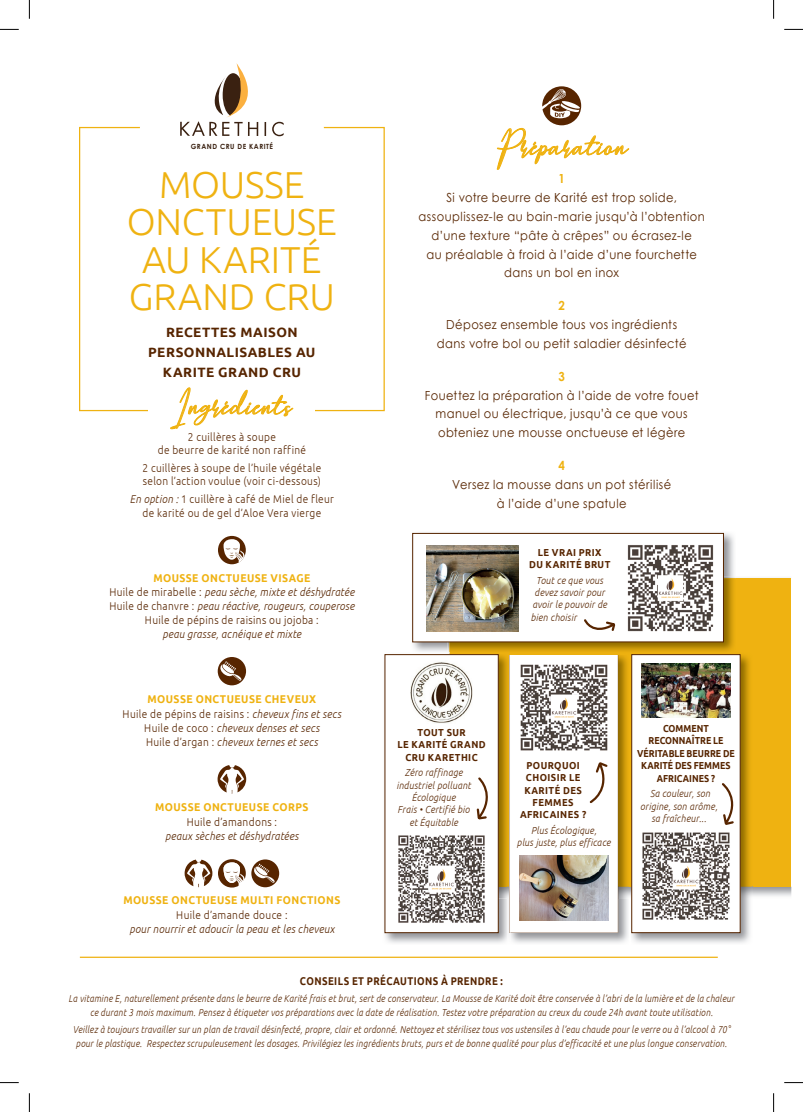
<style>
.page{position:relative;width:803px;height:1112px;background:#fff}
.page>*{position:absolute;margin:0;border:0;box-sizing:border-box;transform-origin:0 0}
.t1{font:300 37.5px/37.5px "Ubuntu";letter-spacing:-.005em;color:#efb211;text-align:center}
.t2{font:26.25px "Hearth Stone";letter-spacing:.005em;color:#efb211}
.t3{font:700 13.5px/20px "Ubuntu";letter-spacing:.035em;color:#572500;text-align:center}
.t4{font:12.5px/18.8px "Century Gothic";letter-spacing:.035em;color:#572500;text-align:center;scale:.92 1}
.t5{font:700 12.5px "Century Gothic";color:#efb211;scale:.92 1}
.t6{font:300 11.25px/14.1px "Ubuntu";letter-spacing:.035em;color:#572500;text-align:center;scale:.9 1}
.t7{font:italic 300 11.25px/14.1px "Ubuntu";letter-spacing:.03em;color:#572500;text-align:center;scale:.9 1}
.t8{font:700 11.25px "Ubuntu";letter-spacing:.04em;color:#efb211;scale:.92 1}
.t9{font:700 11.25px "Ubuntu";letter-spacing:.04em;color:#572500;scale:.85 1}
.t10{font:italic 300 10.12px/12.4px "Ubuntu";letter-spacing:.03em;color:#572500;text-align:center;scale:.89 1}
.t11{font:700 10.12px/12.4px "Ubuntu";letter-spacing:.045em;color:#572500;text-align:center;scale:.92 1}
.t12{font:700 10.12px/12.4px "Ubuntu";color:#572500;text-align:center;scale:.87 1}
.t13{font:italic 300 10px/13.8px "Ubuntu";letter-spacing:.03em;color:#572500;text-align:center;scale:.85 1}
.t14{font:700 7.12px "Century Gothic";letter-spacing:.075em;color:#3a2111;scale:.95 1}
.s1{font-style:italic}
.s2{font-weight:700;color:#efb211}
.s3{font-weight:700;font-style:normal;color:#efb211}
.s4{font-style:normal}
</style>
<div class="page">
<img style="left:752px;top:886px;width:39px;height:10px">
<div style="left:449px;top:578px;width:342px;height:308px;background:#efb211"></div>
<svg style="left:139px;top:63px;width:185px;height:74px"></svg>
<svg style="left:218px;top:535px;width:28px;height:29px"></svg>
<svg style="left:223px;top:539px;width:22px;height:23px"></svg>
<svg style="left:218px;top:765px;width:28px;height:28px"></svg>
<svg style="left:218px;top:657px;width:28px;height:28px"></svg>
<svg style="left:185px;top:859px;width:27px;height:27px"></svg>
<svg style="left:218px;top:859px;width:61px;height:28px"></svg>
<svg style="left:170px;top:387px;width:124px;height:42px"></svg>
<svg style="left:497px;top:86px;width:133px;height:84px"></svg>
<hr style="left:80px;top:956px;width:638px;height:1px;background:#efb211">
<img style="left:511px;top:898px;width:239px;height:45px">
<img style="left:412px;top:532px;width:322px;height:120px">
<img style="left:449px;top:578px;width:287px;height:74px">
<div style="left:412px;top:533px;width:312px;height:109px;background:#fff;border:1px solid #572500"></div>
<img style="left:627px;top:545px;width:87px;height:87px">
<img style="left:427px;top:545px;width:92px;height:86px">
<svg style="left:584px;top:619px;width:32px;height:12px"></svg>
<img style="left:384px;top:652px;width:123px;height:291px">
<img style="left:498px;top:654px;width:9px;height:244px">
<img style="left:507px;top:932px;width:4px;height:4px">
<img style="left:410px;top:652px;width:37px;height:2px">
<div style="left:385px;top:654px;width:113px;height:278px;background:#fff"></div>
<img style="left:398px;top:835px;width:87px;height:87px">
<svg style="left:476px;top:777px;width:12px;height:43px"></svg>
<img style="left:410px;top:662px;width:63px;height:61px">
<img style="left:630px;top:654px;width:122px;height:244px">
<svg style="left:507px;top:655px;width:123px;height:277px;background:#d2c9ba"></svg>
<div style="left:631px;top:654px;width:109px;height:278px;background:#fff;border:1px solid #572500"></div>
<img style="left:642px;top:832px;width:88px;height:88px">
<svg style="left:722px;top:781px;width:19px;height:48px"></svg>
<img style="left:642px;top:663px;width:88px;height:54px">
<svg style="left:0;top:29px;width:19px;height:1px"></svg>
<svg style="left:784px;top:29px;width:19px;height:1px"></svg>
<svg style="left:0;top:1082px;width:19px;height:1px"></svg>
<svg style="left:784px;top:1082px;width:19px;height:1px"></svg>
<svg style="left:29px;top:0;width:1px;height:19px"></svg>
<svg style="left:29px;top:1093px;width:1px;height:18px"></svg>
<svg style="left:773px;top:0;width:1px;height:19px"></svg>
<svg style="left:773px;top:1093px;width:1px;height:18px"></svg>
<p class="t14" style="left:191px;top:143px;width:88px">GRAND CRU DE KARITÉ</p>
<h1 class="t1" style="left:127px;top:165px;width:212px">MOUSSE<br>ONCTUEUSE<br>AU KARITÉ<br>GRAND CRU</h1>
<h3 class="t3" style="left:148px;top:322px;width:169px">RECETTES MAISON<br>PERSONNALISABLES AU<br>KARITE GRAND CRU</h3>
<h2 class="t2" style="left:171px;top:391px;width:122px">Ingrédients</h2>
<p class="t6" style="left:158px;top:429px;width:166px;line-height:13.8px">2 cuillères à soupe<br>de beurre de karité non raffiné</p>
<p class="t6" style="left:143px;top:460px;width:200px;line-height:13.8px;text-align:left">2 cuillères à soupe de l’huile végétale selon l’action voulue (voir ci-dessous)</p>
<p class="t6" style="left:130px;top:491px;width:228px;line-height:13.8px"><span class="s1">En option :</span> 1 cuillère à café de Miel de fleur de karité ou de gel d’Aloe Vera vierge</p>
<p class="t6" style="left:109px;top:570px;width:274px"><span class="s2">MOUSSE ONCTUEUSE VISAGE<br></span>Huile de mirabelle : <span class="s1">peau sèche, mixte et déshydratée </span>Huile de chanvre : <span class="s1">peau réactive, rougeurs, couperose </span>Huile de pépins de raisins ou jojoba :</p>
<p class="t7" style="left:162px;top:626px;width:156px">peau grasse, acnéique et mixte</p>
<p class="t7" style="left:123px;top:692px;width:244px"><span class="s3">MOUSSE ONCTUEUSE CHEVEUX<br></span><span class="s4">Huile de pépins de raisins :</span> cheveux fins et secs <span class="s4">Huile de coco :</span> cheveux denses et secs<br><span class="s4">Huile d’argan :</span> cheveux ternes et secs</p>
<p class="t8" style="left:155px;top:800px;width:168px">MOUSSE ONCTUEUSE CORPS</p>
<p class="t6" style="left:187px;top:814px;width:102px">Huile d’amandons :</p>
<p class="t7" style="left:165px;top:828px;width:150px">peaux sèches et déshydratées</p>
<p class="t8" style="left:123px;top:893px;width:237px">MOUSSE ONCTUEUSE MULTI FONCTIONS</p>
<p class="t6" style="left:176px;top:907px;width:125px">Huile d’amande douce :</p>
<p class="t7" style="left:129px;top:921px;width:229px">pour nourrir et adoucir la peau et les cheveux</p>
<h2 class="t2" style="left:495px;top:132px;width:135px">Préparation</h2>
<p class="t5" style="left:558px;top:173px;width:9px">1</p>
<p class="t4" style="left:419px;top:189px;width:312px">Si votre beurre de Karité est trop solide, assouplissez-le au bain-marie jusqu’à l’obtention d’une texture “pâte à crêpes” ou écrasez-le<br>au préalable à froid à l’aide d’une fourchette dans un bol en inox</p>
<p class="t5" style="left:558px;top:299px;width:9px">2</p>
<p class="t4" style="left:437px;top:316px;width:273px">Déposez ensemble tous vos ingrédients dans votre bol ou petit saladier désinfecté</p>
<p class="t5" style="left:558px;top:370px;width:9px">3</p>
<p class="t4" style="left:425px;top:386px;width:299px">Fouettez la préparation à l’aide de votre fouet manuel ou électrique, jusqu’à ce que vous obteniez une mousse onctueuse et légère</p>
<p class="t5" style="left:558px;top:459px;width:9px">4</p>
<p class="t4" style="left:452px;top:475px;width:239px">Versez la mousse dans un pot stérilisé à l’aide d’une spatule</p>
<p class="t11" style="left:529px;top:545px;width:90px">LE VRAI PRIX<br>DU KARITÉ BRUT</p>
<p class="t10" style="left:536px;top:573px;width:77px">Tout ce que vous</p>
<p class="t10" style="left:535px;top:585px;width:80px">devez savoir pour</p>
<p class="t10" style="left:532px;top:598px;width:85px">avoir le pouvoir de</p>
<p class="t10" style="left:531px;top:610px;width:53px">bien choisir</p>
<p class="t11" style="left:397px;top:725px;width:97px">TOUT SUR<br>LE KARITÉ GRAND<br>CRU KARETHIC</p>
<p class="t10" style="left:396px;top:766px;width:85px">Zéro raffinage industriel polluant<br>Écologique<br>Frais • Certifié bio et Équitable</p>
<p class="t11" style="left:520px;top:758px;width:73px">POURQUOI<br>CHOISIR LE<br>KARITÉ DES<br>FEMMES<br>AFRICAINES ?</p>
<p class="t10" style="left:517px;top:823px;width:107px">Plus Écologique,<br>plus juste, plus efficace</p>
<p class="t12" style="left:637px;top:722px;width:114px">COMMENT<br>RECONNAÎTRE LE<br>VÉRITABLE BEURRE DE<br>KARITÉ DES FEMMES<br>AFRICAINES ?</p>
<p class="t10" style="left:640px;top:786px;width:88px">Sa couleur, son origine, son arôme, sa fraîcheur...</p>
<p class="t9" style="left:300px;top:973px;width:240px">CONSEILS ET PRÉCAUTIONS À PRENDRE :</p>
<p class="t13" style="left:69px;top:991px;width:785px">La vitamine E, naturellement présente dans le beurre de Karité frais et brut, sert de conservateur. La Mousse de Karité doit être conservée à l’abri de la lumière et de la chaleur ce durant 3 mois maximum. Pensez à étiqueter vos préparations avec la date de réalisation. Testez votre préparation au creux du coude 24h avant toute utilisation.</p>
<p class="t13" style="left:73px;top:1022px;width:775px">Veillez à toujours travailler sur un plan de travail désinfecté, propre, clair et ordonné. Nettoyez et stérilisez tous vos ustensiles à l’eau chaude pour le verre ou à l’alcool à 70° pour le plastique. Respectez scrupuleusement les dosages. Privilégiez les ingrédients bruts, purs et de bonne qualité pour plus d’efficacité et une plus longue conservation.</p>
</div>
